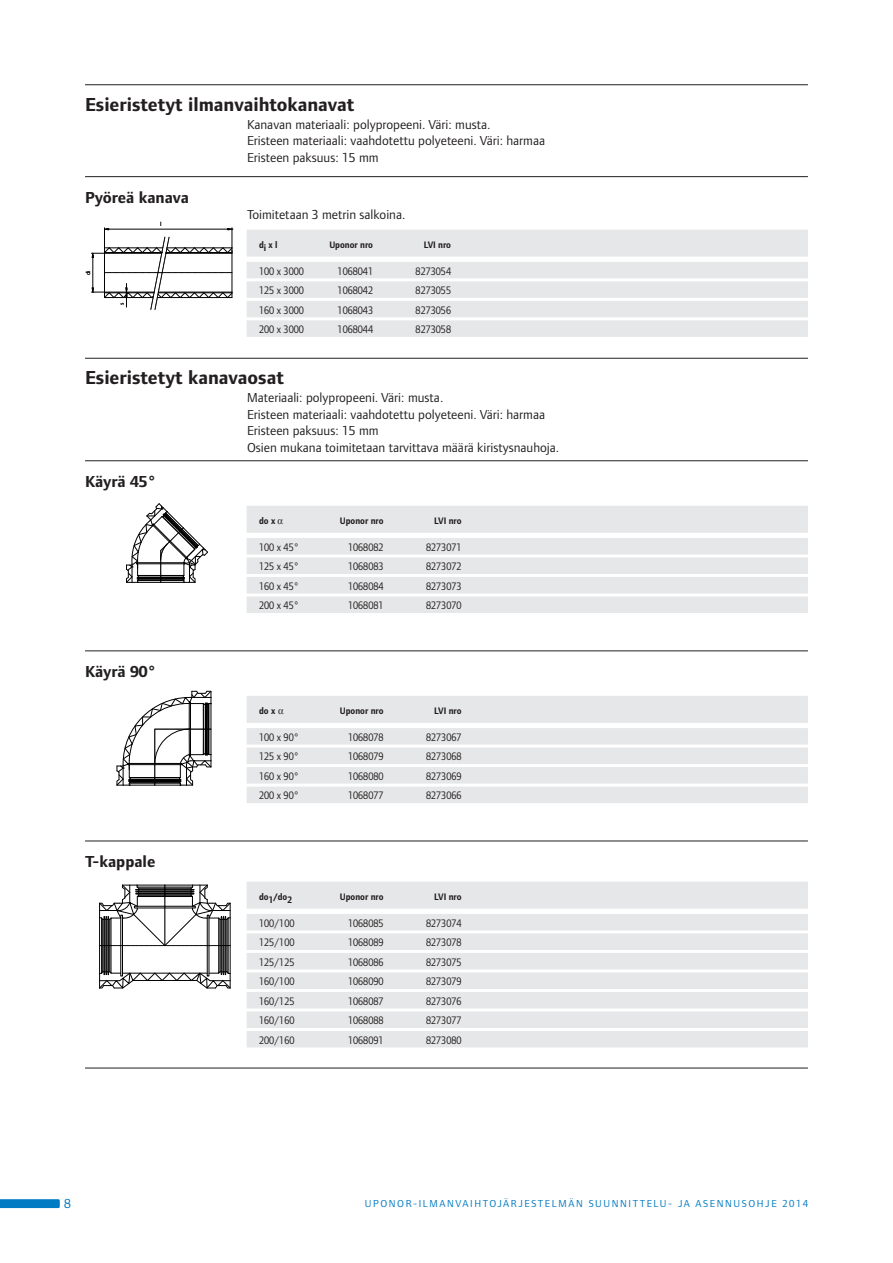
<style>
.page{position:relative;width:893px;height:1263px;background:#fff}
.page>*{position:absolute;margin:0;border:0;box-sizing:border-box;transform-origin:0 0}
.t1{font:700 19.5px "Foundry Form Sans";color:#231f20}
.t2{font:700 16.5px "Foundry Form Sans";color:#231f20}
.t3{font:13.5px/16.5px "Foundry Form Sans";color:#231f20}
.t4{font:13.5px "Foundry Form Sans";color:#007ac2}
.t5{font:11.25px "Foundry Form Sans";color:#231f20;scale:.9 1}
.t6{font:10.5px "Foundry Form Sans";letter-spacing:.15em;color:#007ac2}
.t7{font:700 9.75px "Foundry Form Sans";color:#231f20;scale:.9 1}
.t8{font:6px "Arial";color:#000}
</style>
<div class="page">
<svg style="left:117px;top:691px;width:95px;height:95px"></svg>
<svg style="left:99px;top:884px;width:132px;height:105px"></svg>
<hr style="left:85px;top:84px;width:723px;height:1px;background:#231f20">
<hr style="left:85px;top:176px;width:723px;height:1px;background:#231f20">
<div style="left:247px;top:230px;width:561px;height:27px;background:#e6e7e8"></div>
<div style="left:247px;top:262px;width:561px;height:16px;background:#e6e7e8"></div>
<div style="left:247px;top:281px;width:561px;height:17px;background:#e6e7e8"></div>
<div style="left:247px;top:301px;width:561px;height:16px;background:#e6e7e8"></div>
<div style="left:247px;top:320px;width:561px;height:17px;background:#e6e7e8"></div>
<hr style="left:85px;top:358px;width:723px;height:1px;background:#231f20">
<hr style="left:85px;top:460px;width:723px;height:1px;background:#231f20">
<div style="left:247px;top:506px;width:561px;height:27px;background:#e6e7e8"></div>
<div style="left:247px;top:538px;width:561px;height:16px;background:#e6e7e8"></div>
<div style="left:247px;top:557px;width:561px;height:17px;background:#e6e7e8"></div>
<div style="left:247px;top:577px;width:561px;height:16px;background:#e6e7e8"></div>
<div style="left:247px;top:596px;width:561px;height:17px;background:#e6e7e8"></div>
<hr style="left:85px;top:650px;width:723px;height:1px;background:#231f20">
<div style="left:247px;top:696px;width:561px;height:27px;background:#e6e7e8"></div>
<div style="left:247px;top:728px;width:561px;height:17px;background:#e6e7e8"></div>
<div style="left:247px;top:748px;width:561px;height:16px;background:#e6e7e8"></div>
<div style="left:247px;top:767px;width:561px;height:17px;background:#e6e7e8"></div>
<div style="left:247px;top:787px;width:561px;height:16px;background:#e6e7e8"></div>
<hr style="left:85px;top:840px;width:723px;height:1px;background:#231f20">
<div style="left:247px;top:882px;width:561px;height:27px;background:#e6e7e8"></div>
<div style="left:247px;top:914px;width:561px;height:16px;background:#e6e7e8"></div>
<div style="left:247px;top:933px;width:561px;height:17px;background:#e6e7e8"></div>
<div style="left:247px;top:953px;width:561px;height:16px;background:#e6e7e8"></div>
<div style="left:247px;top:972px;width:561px;height:17px;background:#e6e7e8"></div>
<div style="left:247px;top:992px;width:561px;height:16px;background:#e6e7e8"></div>
<div style="left:247px;top:1011px;width:561px;height:17px;background:#e6e7e8"></div>
<div style="left:247px;top:1031px;width:561px;height:16px;background:#e6e7e8"></div>
<hr style="left:85px;top:1068px;width:723px;height:1px;background:#231f20">
<svg style="left:91px;top:228px;width:142px;height:82px"></svg>
<svg style="left:126px;top:503px;width:82px;height:80px"></svg>
<svg style="left:0;top:1199px;width:60px;height:9px"></svg>
<h1 class="t1" style="left:85px;top:97px;width:271px">Esieristetyt ilmanvaihtokanavat</h1>
<p class="t3" style="left:247px;top:117px;width:300px">Kanavan materiaali: polypropeeni. Väri: musta.<br>Eristeen materiaali: vaahdotettu polyeteeni. Väri: harmaa<br>Eristeen paksuus: 15 mm</p>
<h2 class="t2" style="left:85px;top:191px;width:106px">Pyöreä kanava</h2>
<p class="t3" style="left:247px;top:208px;width:160px">Toimitetaan 3 metrin salkoina.</p>
<p class="t7" style="left:259px;top:241px;width:22px">di x l</p>
<p class="t7" style="left:329px;top:241px;width:50px">Uponor nro</p>
<p class="t7" style="left:424px;top:241px;width:32px">LVI nro</p>
<p class="t5" style="left:259px;top:267px;width:51px">100 x 3000</p>
<p class="t5" style="left:338px;top:267px;width:41px">1068041</p>
<p class="t5" style="left:416px;top:267px;width:41px">8273054</p>
<p class="t5" style="left:259px;top:286px;width:51px">125 x 3000</p>
<p class="t5" style="left:338px;top:286px;width:41px">1068042</p>
<p class="t5" style="left:416px;top:286px;width:41px">8273055</p>
<p class="t5" style="left:259px;top:306px;width:51px">160 x 3000</p>
<p class="t5" style="left:338px;top:306px;width:41px">1068043</p>
<p class="t5" style="left:416px;top:306px;width:41px">8273056</p>
<p class="t5" style="left:259px;top:325px;width:51px">200 x 3000</p>
<p class="t5" style="left:338px;top:325px;width:41px">1068044</p>
<p class="t5" style="left:416px;top:325px;width:41px">8273058</p>
<h1 class="t1" style="left:85px;top:370px;width:200px">Esieristetyt kanavaosat</h1>
<p class="t3" style="left:247px;top:391px;width:314px">Materiaali: polypropeeni. Väri: musta.<br>Eristeen materiaali: vaahdotettu polyeteeni. Väri: harmaa Eristeen paksuus: 15 mm<br>Osien mukana toimitetaan tarvittava määrä kiristysnauhoja.</p>
<h2 class="t2" style="left:85px;top:475px;width:73px">Käyrä 45°</h2>
<p class="t7" style="left:259px;top:517px;width:20px">do x</p>
<p class="t7" style="left:340px;top:517px;width:50px">Uponor nro</p>
<p class="t7" style="left:434px;top:517px;width:32px">LVI nro</p>
<p class="t5" style="left:259px;top:543px;width:46px">100 x 45°</p>
<p class="t5" style="left:348px;top:543px;width:41px">1068082</p>
<p class="t5" style="left:426px;top:543px;width:41px">8273071</p>
<p class="t5" style="left:259px;top:562px;width:46px">125 x 45°</p>
<p class="t5" style="left:348px;top:562px;width:41px">1068083</p>
<p class="t5" style="left:426px;top:562px;width:41px">8273072</p>
<p class="t5" style="left:259px;top:582px;width:46px">160 x 45°</p>
<p class="t5" style="left:348px;top:582px;width:41px">1068084</p>
<p class="t5" style="left:426px;top:582px;width:41px">8273073</p>
<p class="t5" style="left:259px;top:601px;width:46px">200 x 45°</p>
<p class="t5" style="left:348px;top:601px;width:41px">1068081</p>
<p class="t5" style="left:426px;top:601px;width:41px">8273070</p>
<p class="t8" style="left:160px;top:221px;width:3px">l</p>
<p class="t8" style="left:84px;top:275px;width:6px;rotate:-90deg">di</p>
<p class="t8" style="left:118px;top:305px;width:4px;rotate:-90deg">s</p>
<h2 class="t2" style="left:85px;top:665px;width:73px">Käyrä 90°</h2>
<h2 class="t2" style="left:85px;top:855px;width:72px">T-kappale</h2>
<p class="t7" style="left:259px;top:707px;width:20px">do x</p>
<p class="t7" style="left:340px;top:707px;width:50px">Uponor nro</p>
<p class="t7" style="left:434px;top:707px;width:32px">LVI nro</p>
<p class="t5" style="left:259px;top:733px;width:46px">100 x 90°</p>
<p class="t5" style="left:348px;top:733px;width:41px">1068078</p>
<p class="t5" style="left:426px;top:733px;width:41px">8273067</p>
<p class="t5" style="left:259px;top:752px;width:46px">125 x 90°</p>
<p class="t5" style="left:348px;top:752px;width:41px">1068079</p>
<p class="t5" style="left:426px;top:752px;width:41px">8273068</p>
<p class="t5" style="left:259px;top:772px;width:46px">160 x 90°</p>
<p class="t5" style="left:348px;top:772px;width:41px">1068080</p>
<p class="t5" style="left:426px;top:772px;width:41px">8273069</p>
<p class="t5" style="left:259px;top:791px;width:46px">200 x 90°</p>
<p class="t5" style="left:348px;top:791px;width:41px">1068077</p>
<p class="t5" style="left:426px;top:791px;width:41px">8273066</p>
<p class="t7" style="left:259px;top:893px;width:38px">do1/do2</p>
<p class="t7" style="left:340px;top:893px;width:50px">Uponor nro</p>
<p class="t7" style="left:434px;top:893px;width:32px">LVI nro</p>
<p class="t5" style="left:259px;top:919px;width:41px">100/100</p>
<p class="t5" style="left:348px;top:919px;width:41px">1068085</p>
<p class="t5" style="left:426px;top:919px;width:41px">8273074</p>
<p class="t5" style="left:259px;top:938px;width:41px">125/100</p>
<p class="t5" style="left:348px;top:938px;width:41px">1068089</p>
<p class="t5" style="left:426px;top:938px;width:41px">8273078</p>
<p class="t5" style="left:259px;top:958px;width:41px">125/125</p>
<p class="t5" style="left:348px;top:958px;width:41px">1068086</p>
<p class="t5" style="left:426px;top:958px;width:41px">8273075</p>
<p class="t5" style="left:259px;top:977px;width:41px">160/100</p>
<p class="t5" style="left:348px;top:977px;width:41px">1068090</p>
<p class="t5" style="left:426px;top:977px;width:41px">8273079</p>
<p class="t5" style="left:259px;top:997px;width:41px">160/125</p>
<p class="t5" style="left:348px;top:997px;width:41px">1068087</p>
<p class="t5" style="left:426px;top:997px;width:41px">8273076</p>
<p class="t5" style="left:259px;top:1016px;width:41px">160/160</p>
<p class="t5" style="left:348px;top:1016px;width:41px">1068088</p>
<p class="t5" style="left:426px;top:1016px;width:41px">8273077</p>
<p class="t5" style="left:259px;top:1036px;width:41px">200/160</p>
<p class="t5" style="left:348px;top:1036px;width:41px">1068091</p>
<p class="t5" style="left:426px;top:1036px;width:41px">8273080</p>
<p class="t4" style="left:64px;top:1199px;width:8px">8</p>
<p class="t6" style="left:365px;top:1200px;width:445px">UPONOR-ILMANVAIHTOJÄRJESTELMÄN SUUNNITTELU- JA ASENNUSOHJE 2014</p>
</div>
